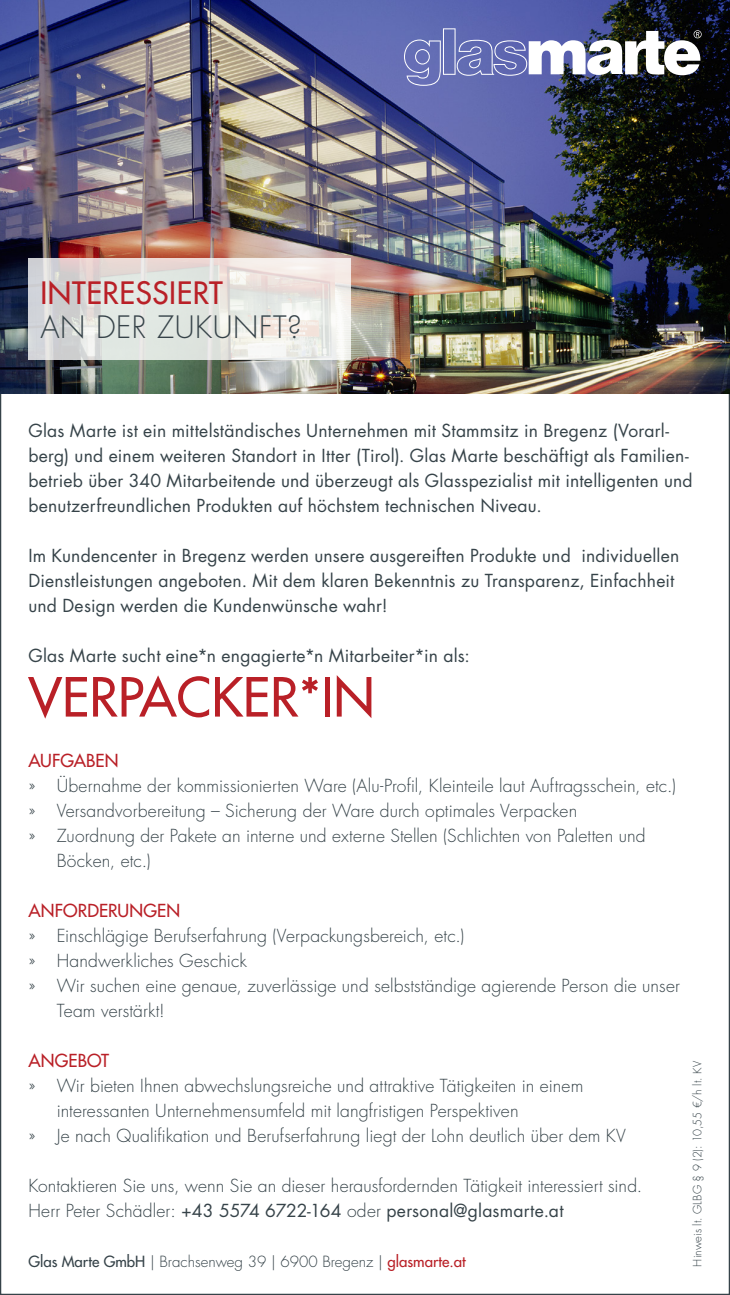
<style>
.page{position:relative;width:730px;height:1295px;background:#fff}
.page>*{position:absolute;margin:0;border:0;box-sizing:border-box;transform-origin:0 0}
.Überschrift_Stellenb{font:500 52.5px "Futura Std";color:#b92027}
.Interessiert{font:300 30px "Futura Std";letter-spacing:.02em;color:#364349}
.Interessiert-2{font:500 30px "Futura Std";letter-spacing:.02em;color:#b92027}
.Fließtext{font:300 17.5px/25px "Futura Std";letter-spacing:.005em;color:#364349}
.Fließtext-2{font:17.5px/25px "Futura Std";letter-spacing:.015em;color:#364349}
.Aufzählungen{font:500 17.5px "Futura Std";letter-spacing:.005em;color:#b92027}
.Kleine_Überschriften{font:500 17.5px "Futura Std";color:#b92027}
.t1{font:300 15px "Futura Std";color:#364349}
.Fließtext-3{font:300 11.25px "Futura Std";letter-spacing:.01em;color:#364349}
.s1{font-weight:300}
.s2{font-weight:500}
.s3{font-weight:500;color:#b92027}
</style>
<div class="page">
<img style="left:0;top:0;width:730px;height:394px">
<svg style="left:28px;top:259px;width:323px;height:101px;background:#e4e4e0"></svg>
<svg style="left:404px;top:28px;width:298px;height:58px"></svg>
<p class="Interessiert-2" style="left:40px;top:274px;width:184px">INTERESSIERT</p>
<p class="Interessiert" style="left:40px;top:308px;width:263px">AN DER ZUKUNFT?</p>
<p class="Fließtext-2" style="left:28px;top:418px;width:666px">Glas Marte ist ein mittelständisches Unternehmen mit Stammsitz in Bregenz (Vorarl&shy;berg) und einem weiteren Standort in Itter (Tirol). Glas Marte beschäftigt als Familien&shy;betrieb über 340 Mitarbeitende und überzeugt als Glasspezialist mit intelligenten und benutzerfreundlichen Produkten auf höchstem technischen Niveau.</p>
<p class="Fließtext-2" style="left:28px;top:543px;width:653px">Im Kundencenter in Bregenz werden unsere ausgereiften Produkte und individuellen<br>Dienstleistungen angeboten. Mit dem klaren Bekenntnis zu Transparenz, Einfachheit und Design werden die Kundenwünsche wahr!</p>
<p class="Fließtext-2" style="left:28px;top:643px;width:443px">Glas Marte sucht eine*n engagierte*n Mitarbeiter*in als:</p>
<p class="Überschrift_Stellenb" style="left:28px;top:664px;width:348px">VERPACKER*IN</p>
<p class="Kleine_Überschriften" style="left:28px;top:749px;width:92px">AUFGABEN</p>
<p class="Fließtext" style="left:28px;top:773px;width:649px">» Übernahme der kommissionierten Ware (Alu-Profil, Kleinteile laut Auftragsschein, etc.)</p>
<p class="Fließtext" style="left:28px;top:798px;width:550px">» Versandvorbereitung – Sicherung der Ware durch optimales Verpacken</p>
<p class="Fließtext" style="left:57px;top:823px;width:590px;text-indent:-28px">» Zuordnung der Pakete an interne und externe Stellen (Schlichten von Paletten und<br>Böcken, etc.)</p>
<p class="Aufzählungen" style="left:28px;top:899px;width:153px">ANFORDERUNGEN</p>
<p class="Fließtext" style="left:28px;top:923px;width:437px">» Einschlägige Berufserfahrung (Verpackungsbereich, etc.)</p>
<p class="Fließtext" style="left:28px;top:948px;width:220px">» Handwerkliches Geschick</p>
<p class="Fließtext" style="left:57px;top:973px;width:625px;text-indent:-28px">» Wir suchen eine genaue, zuverlässige und selbstständige agierende Person die unser<br>Team verstärkt!</p>
<p class="Aufzählungen" style="left:28px;top:1049px;width:82px">ANGEBOT</p>
<p class="Fließtext" style="left:57px;top:1073px;width:528px;text-indent:-28px">» Wir bieten Ihnen abwechslungsreiche und attraktive Tätigkeiten in einem interessanten Unternehmensumfeld mit langfristigen Perspektiven</p>
<p class="Fließtext" style="left:28px;top:1123px;width:599px">» Je nach Qualifikation und Berufserfahrung liegt der Lohn deutlich über dem KV</p>
<p class="Fließtext" style="left:28px;top:1173px;width:615px">Kontaktieren Sie uns, wenn Sie an dieser herausfordernden Tätigkeit interessiert sind.</p>
<p class="Fließtext-2" style="left:28px;top:1198px;width:537px"><span class="s1">Herr Peter Schädler:</span> +43 5574 6722-164 <span class="s1">oder</span> personal@glasmarte.at</p>
<p class="t1" style="left:28px;top:1252px;width:439px"><span class="s2">Glas Marte GmbH</span> | Brachsenweg 39 | 6900 Bregenz | <span class="s3">glasmarte.at</span></p>
<p class="Fließtext-3" style="left:691px;top:1267px;width:207px;rotate:-90deg">Hinweis lt. GLBG § 9 (2): 10,55 €/h lt. KV</p>
</div>
